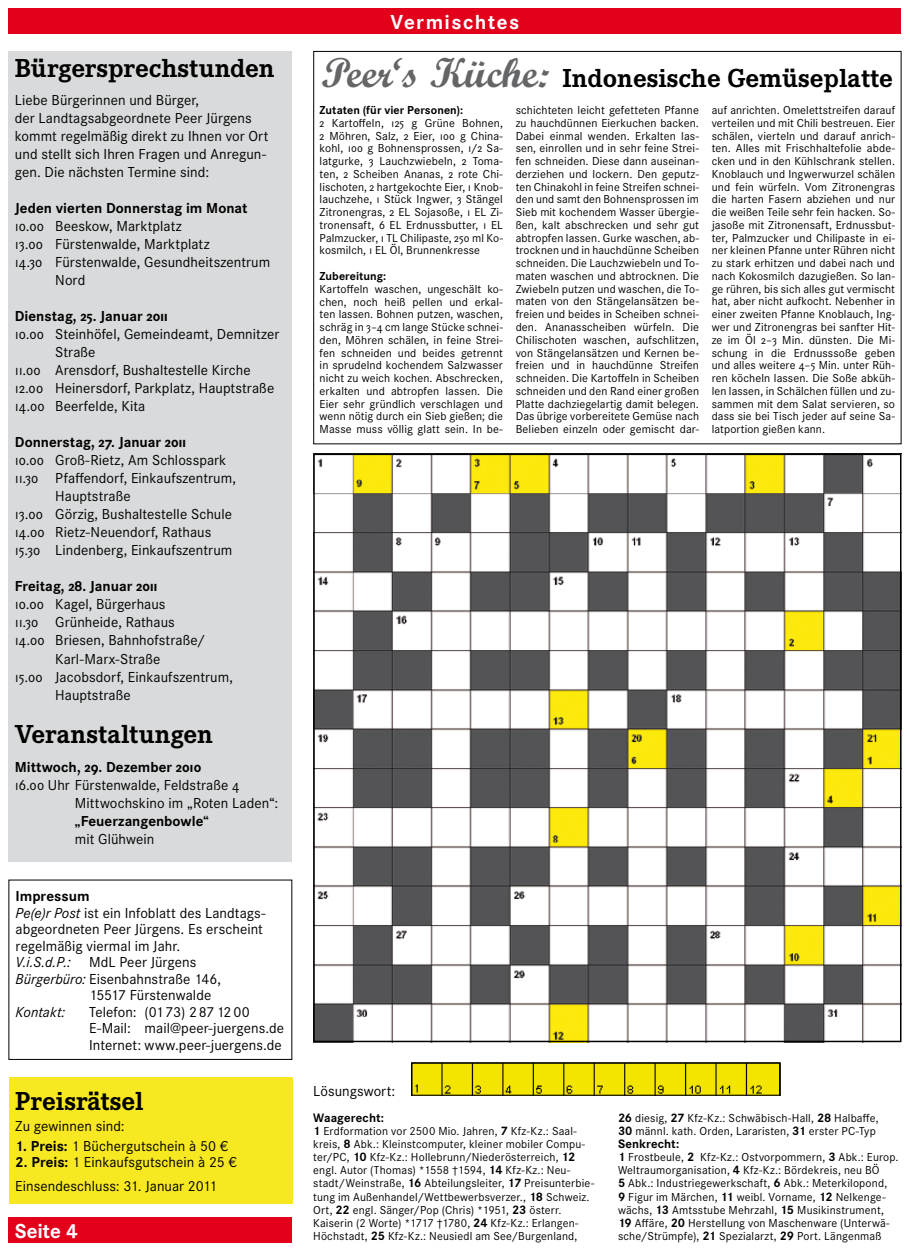
<style>
.page{position:relative;width:910px;height:1251px;background:#fff}
.page>*{position:absolute;margin:0;border:0;box-sizing:border-box;transform-origin:0 0}
.t1{font:700 27px "Corporate E";color:#000}
.t2{font:700 21px "Corporate S";letter-spacing:.065em;color:#fff}
.t3{font:15px/18px "Corporate S";letter-spacing:.005em;color:#000}
.t4{font:700 15px "Corporate S";color:#000}
.t5{font:italic 15px "Corporate S";color:#000}
.t6{font:700 12.75px "Corporate S";letter-spacing:.005em;color:#000}
.t7{font:12px/12.8px "Corporate S";letter-spacing:.015em;color:#000;text-align:justify}
.t8{font:700 12px "Corporate S";letter-spacing:.005em;color:#000}
.s1{font-style:italic}
.s2{font-weight:700}
.s3{font-family:"Script MT Std";font-size:42px;color:#646567}
.s4{font-weight:700;font-size:12.75px}
</style>
<div class="page">
<img style="left:413px;top:1064px;width:365px;height:29px">
<div style="left:411px;top:1062px;width:369px;height:33px;border:1px solid #000"></div>
<img style="left:316px;top:456px;width:582px;height:582px">
<div style="left:313px;top:453px;width:588px;height:588px;border:2px solid #000"></div>
<div style="left:9px;top:9px;width:892px;height:25px;background:#e2001a"></div>
<div style="left:9px;top:1077px;width:283px;height:126px;background:#f8e822"></div>
<div style="left:9px;top:51px;width:283px;height:810px;background:#d9dadb"></div>
<div style="left:9px;top:1216px;width:283px;height:26px;background:#e2001a"></div>
<h1 class="t1" style="left:15px;top:53px;width:261px">Bürgersprechstunden</h1>
<p class="t3" style="left:15px;top:91px;width:255px">Liebe Bürgerinnen und Bürger,<br>der Landtagsabgeordnete Peer Jürgens kommt regelmäßig direkt zu Ihnen vor Ort und stellt sich Ihren Fragen und Anregun&shy;gen. Die nächsten Termine sind:</p>
<p class="t4" style="left:15px;top:199px;width:234px">Jeden vierten Donnerstag im Monat</p>
<p class="t3" style="left:15px;top:217px;width:168px">10.00 Beeskow, Marktplatz</p>
<p class="t3" style="left:15px;top:235px;width:196px">13.00 Fürstenwalde, Marktplatz</p>
<p class="t3" style="left:15px;top:253px;width:257px">14.30 Fürstenwalde, Gesundheitszentrum</p>
<p class="t3" style="left:55px;top:271px;width:32px">Nord</p>
<p class="t4" style="left:15px;top:307px;width:154px">Dienstag, 25. Januar 2011</p>
<p class="t3" style="left:15px;top:325px;width:266px">10.00 Steinhöfel, Gemeindeamt, Demnitzer</p>
<p class="t3" style="left:55px;top:343px;width:42px">Straße</p>
<p class="t3" style="left:15px;top:361px;width:237px">11.00 Arensdorf, Bushaltestelle Kirche</p>
<p class="t3" style="left:15px;top:379px;width:261px">12.00 Heinersdorf, Parkplatz, Hauptstraße</p>
<p class="t3" style="left:15px;top:397px;width:132px">14.00 Beerfelde, Kita</p>
<p class="t4" style="left:15px;top:433px;width:173px">Donnerstag, 27. Januar 2011</p>
<p class="t3" style="left:15px;top:451px;width:213px">10.00 Groß-Rietz, Am Schlosspark</p>
<p class="t3" style="left:15px;top:469px;width:223px">11.30 Pfaffendorf, Einkaufszentrum,</p>
<p class="t3" style="left:55px;top:487px;width:77px">Hauptstraße</p>
<p class="t3" style="left:15px;top:505px;width:219px">13.00 Görzig, Bushaltestelle Schule</p>
<p class="t3" style="left:15px;top:523px;width:198px">14.00 Rietz-Neuendorf, Rathaus</p>
<p class="t3" style="left:15px;top:541px;width:219px">15.30 Lindenberg, Einkaufszentrum</p>
<p class="t4" style="left:15px;top:577px;width:144px">Freitag, 28. Januar 2011</p>
<p class="t3" style="left:15px;top:595px;width:152px">10.00 Kagel, Bürgerhaus</p>
<p class="t3" style="left:15px;top:613px;width:161px">11.30 Grünheide, Rathaus</p>
<p class="t3" style="left:15px;top:631px;width:192px">14.00 Briesen, Bahnhofstraße/</p>
<p class="t3" style="left:55px;top:649px;width:107px">Karl-Marx-Straße</p>
<p class="t3" style="left:15px;top:667px;width:220px">15.00 Jacobsdorf, Einkaufszentrum,</p>
<p class="t3" style="left:55px;top:685px;width:77px">Hauptstraße</p>
<h1 class="t1" style="left:15px;top:718px;width:199px">Veranstaltungen</h1>
<p class="t4" style="left:15px;top:757px;width:188px">Mittwoch, 29. Dezember 2010</p>
<p class="t3" style="left:75px;top:775px;width:205px;text-indent:-60px">16.00 Uhr Fürstenwalde, Feldstraße 4<br>Mittwochskino im „Roten Laden“:</p>
<p class="t4" style="left:75px;top:811px;width:136px">„Feuerzangenbowle“</p>
<p class="t3" style="left:75px;top:829px;width:81px">mit Glühwein</p>
<p class="t4" style="left:16px;top:887px;width:75px">Impressum</p>
<p class="t3" style="left:16px;top:903px;width:251px"><span class="s1">Pe(e)r Post</span> ist ein Infoblatt des Landtags-</p>
<p class="t3" style="left:16px;top:920px;width:249px">abgeordneten Peer Jürgens. Es erscheint</p>
<p class="t3" style="left:16px;top:936px;width:166px">regelmäßig viermal im Jahr.</p>
<p class="t3" style="left:16px;top:953px;width:182px"><span class="s1">V.i.S.d.P.:</span> MdL Peer Jürgens</p>
<p class="t3" style="left:16px;top:969px;width:207px"><span class="s1">Bürgerbüro:</span> Eisenbahnstraße 146,</p>
<p class="t3" style="left:89px;top:986px;width:124px">15517 Fürstenwalde</p>
<p class="t5" style="left:16px;top:1002px;width:51px">Kontakt:</p>
<p class="t3" style="left:89px;top:1003px;width:196px;line-height:16.5px">Telefon: (0173) 2871200<br>E-Mail: mail@peer-juergens.de<br>Internet: www.peer-juergens.de</p>
<h1 class="t1" style="left:15px;top:1085px;width:130px">Preisrätsel</h1>
<p class="t3" style="left:15px;top:1117px;width:111px">Zu gewinnen sind:</p>
<p class="t3" style="left:15px;top:1136px;width:214px"><span class="s2">1. Preis:</span> 1 Büchergutschein à 50 €</p>
<p class="t3" style="left:15px;top:1150px;width:223px;line-height:24px"><span class="s2">2. Preis:</span> 1 Einkaufsgutschein à 25 €<br>Einsendeschluss: 31. Januar 2011</p>
<h2 class="t2" style="left:15px;top:1218px;width:65px">Seite 4</h2>
<h2 class="t2" style="left:391px;top:10px;width:130px">Vermischtes</h2>
<h1 class="t1" style="left:322px;top:63px;width:573px"><span class="s3">Peer‘s Küche:</span> Indonesische Gemüseplatte</h1>
<p class="t8" style="left:320px;top:103px;width:145px">Zutaten (für vier Personen):</p>
<p class="t7" style="left:320px;top:117px;width:185px">2 Kartoffeln, 125 g Grüne Bohnen, 2 Möhren, Salz, 2 Eier, 100 g China&shy;kohl, 100 g Bohnensprossen, 1/2 Sa&shy;latgurke, 3 Lauchzwiebeln, 2 Toma&shy;ten, 2 Scheiben Ananas, 2 rote Chi&shy;lischoten, 2 hartgekochte Eier, 1 Knob&shy;lauchzehe, 1 Stück Ingwer, 3 Stängel Zitronengras, 2 EL Sojasoße, 1 EL Zi&shy;tronensaft, 6 EL Erdnussbutter, 1 EL Palmzucker, 1 TL Chilipaste, 250 ml Ko&shy;kosmilch, 1 EL Öl, Brunnenkresse</p>
<p class="t8" style="left:320px;top:269px;width:68px">Zubereitung:</p>
<p class="t7" style="left:320px;top:282px;width:185px">Kartoffeln waschen, ungeschält ko&shy;chen, noch heiß pellen und erkal&shy;ten lassen. Bohnen putzen, waschen, schräg in 3–4 cm lange Stücke schnei&shy;den, Möhren schälen, in feine Strei&shy;fen schneiden und beides getrennt in sprudelnd kochendem Salzwasser nicht zu weich kochen. Abschrecken, erkalten und abtropfen lassen. Die Eier sehr gründlich verschlagen und wenn nötig durch ein Sieb gießen; die Masse muss völlig glatt sein. In be-</p>
<p class="t7" style="left:516px;top:104px;width:185px">schichteten leicht gefetteten Pfanne zu hauchdünnen Eierkuchen backen.<br>Dabei einmal wenden. Erkalten las&shy;sen, einrollen und in sehr feine Strei&shy;fen schneiden. Diese dann auseinan&shy;derziehen und lockern. Den geputz&shy;ten Chinakohl in feine Streifen schnei&shy;den und samt den Bohnensprossen im Sieb mit kochendem Wasser übergie&shy;ßen, kalt abschrecken und sehr gut abtropfen lassen. Gurke waschen, ab&shy;trocknen und in hauchdünne Scheiben schneiden. Die Lauchzwiebeln und To&shy;maten waschen und abtrocknen. Die Zwiebeln putzen und waschen, die To&shy;maten von den Stängelansätzen be&shy;freien und beides in Scheiben schnei&shy;den. Ananasscheiben würfeln. Die Chilischoten waschen, aufschlitzen, von Stängelansätzen und Kernen be&shy;freien und in hauchdünne Streifen schneiden. Die Kartoffeln in Scheiben schneiden und den Rand einer großen Platte dachziegelartig damit belegen.<br>Das übrige vorbereitete Gemüse nach Belieben einzeln oder gemischt dar-</p>
<p class="t7" style="left:712px;top:104px;width:185px">auf anrichten. Omelettstreifen darauf verteilen und mit Chili bestreuen. Eier schälen, vierteln und darauf anrich&shy;ten. Alles mit Frischhaltefolie abde&shy;cken und in den Kühlschrank stellen.<br>Knoblauch und Ingwerwurzel schälen und fein würfeln. Vom Zitronengras die harten Fasern abziehen und nur die weißen Teile sehr fein hacken. So&shy;jasoße mit Zitronensaft, Erdnussbut&shy;ter, Palmzucker und Chilipaste in ei&shy;ner kleinen Pfanne unter Rühren nicht zu stark erhitzen und dabei nach und nach Kokosmilch dazugießen. So lan&shy;ge rühren, bis sich alles gut vermischt hat, aber nicht aufkocht. Nebenher in einer zweiten Pfanne Knoblauch, Ing&shy;wer und Zitronengras bei sanfter Hit&shy;ze im Öl 2–3 Min. dünsten. Die Mi&shy;schung in die Erdnusssoße geben und alles weitere 4–5 Min. unter Rüh&shy;ren köcheln lassen. Die Soße abküh&shy;len lassen, in Schälchen füllen und zu&shy;sammen mit dem Salat servieren, so dass sie bei Tisch jeder auf seine Sa&shy;latportion gießen kann.</p>
<p class="t3" style="left:313px;top:1081px;width:84px">Lösungswort:</p>
<p class="t6" style="left:313px;top:1110px;width:72px">Waagerecht:</p>
<p class="t7" style="left:313px;top:1124px;width:283px;text-align:left"><span class="s4">1</span> Erdformation vor 2500 Mio. Jahren, <span class="s4">7</span> Kfz-Kz.: Saal&shy;kreis, <span class="s4">8</span> Abk.: Kleinstcomputer, kleiner mobiler Compu&shy;ter/PC, <span class="s4">10</span> Kfz-Kz.: Hollebrunn/Niederösterreich, <span class="s4">12 </span>engl. Autor (Thomas) *1558 †1594, <span class="s4">14</span> Kfz-Kz.: Neu&shy;stadt/Weinstraße, <span class="s4">16</span> Abteilungsleiter, <span class="s4">17</span> Preisunterbie&shy;tung im Außenhandel/Wettbewerbsverzer., <span class="s4">18</span> Schweiz.<br>Ort, <span class="s4">22</span> engl. Sänger/Pop (Chris) *1951, <span class="s4">23</span> österr.<br>Kaiserin (2 Worte) *1717 †1780, <span class="s4">24</span> Kfz-Kz.: Erlangen-Höchstadt, <span class="s4">25</span> Kfz-Kz.: Neusiedl am See/Burgenland,</p>
<p class="t7" style="left:618px;top:1111px;width:262px"><span class="s4">26</span> diesig, <span class="s4">27</span> Kfz-Kz.: Schwäbisch-Hall, <span class="s4">28</span> Halbaffe,<br><span class="s4">30</span> männl. kath. Orden, Lararisten, <span class="s4">31</span> erster PC-Typ</p>
<p class="t6" style="left:618px;top:1136px;width:63px">Senkrecht:</p>
<p class="t7" style="left:618px;top:1150px;width:282px;text-align:left"><span class="s4">1</span> Frostbeule, <span class="s4">2</span> Kfz-Kz.: Ostvorpommern, <span class="s4">3</span> Abk.: Europ.<br>Weltraumorganisation, <span class="s4">4</span> Kfz-Kz.: Bördekreis, neu BÖ<br><span class="s4">5</span> Abk.: Industriegewerkschaft, <span class="s4">6</span> Abk.: Meterkilopond,<br><span class="s4">9</span> Figur im Märchen, <span class="s4">11</span> weibl. Vorname, <span class="s4">12</span> Nelkenge&shy;wächs, <span class="s4">13</span> Amtsstube Mehrzahl, <span class="s4">15</span> Musikinstrument, <span class="s4">19</span> Affäre, <span class="s4">20</span> Herstellung von Maschenware (Unterwä&shy;sche/Strümpfe), <span class="s4">21</span> Spezialarzt, <span class="s4">29</span> Port. Längenmaß</p>
</div>
